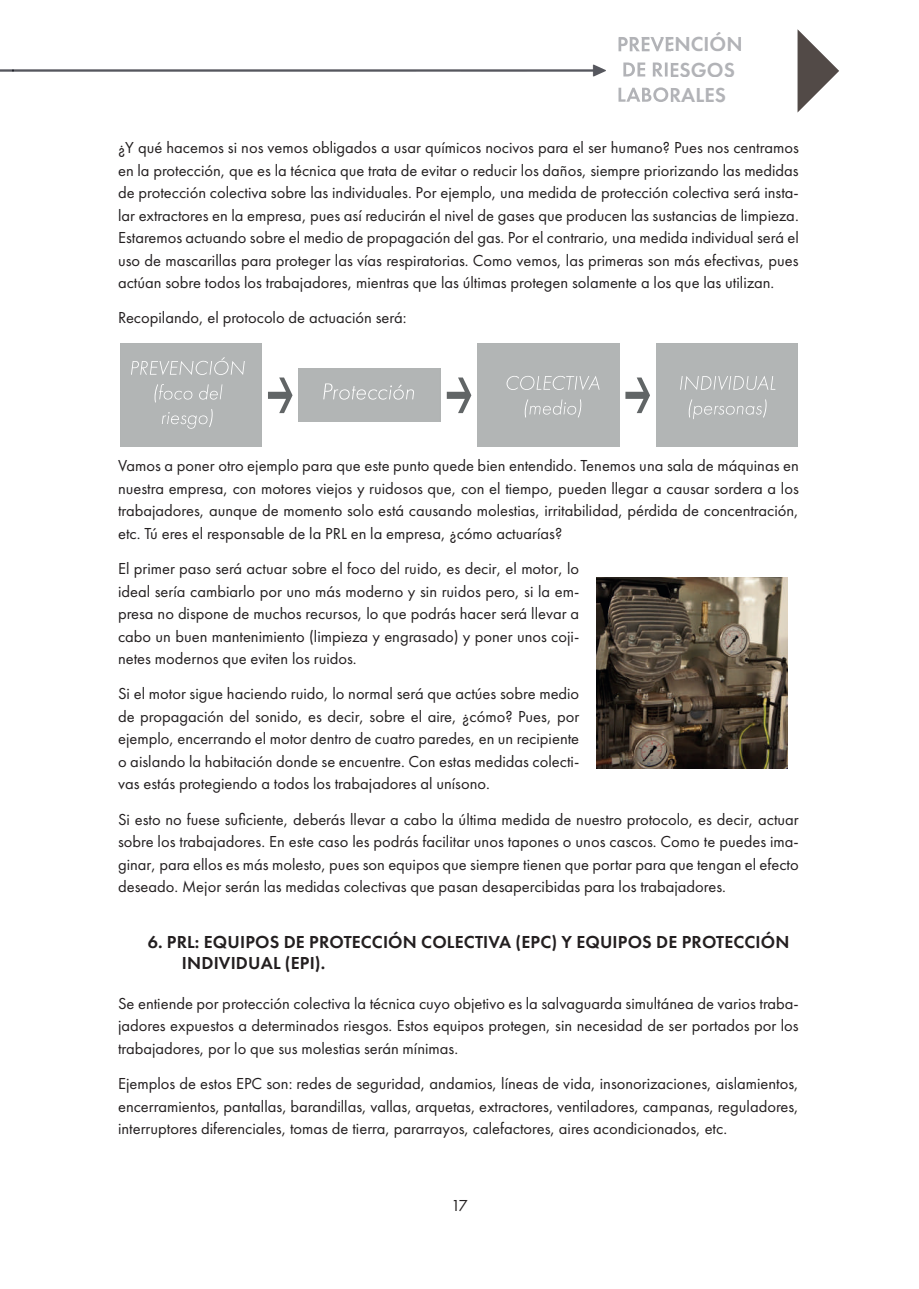
<style>
.page{position:relative;width:919px;height:1289px;background:#fff}
.page>*{position:absolute;margin:0;border:0;box-sizing:border-box;transform-origin:0 0}
.t1{font:600 21px/25.2px "Futura PT";color:#b2b3b7}
.t2{font:600 18px/21.6px "Futura PT";letter-spacing:.01em;color:#231f20}
.t3{font:16.5px/22.5px "Futura PT";color:#231f20;text-align:justify}
</style>
<div class="page">
<img style="left:0;top:64px;width:606px;height:13px">
<img style="left:13px;top:64px;width:1px;height:13px">
<svg style="left:797px;top:29px;width:42px;height:83px"></svg>
<img style="left:120px;top:343px;width:677px;height:104px">
<img style="left:596px;top:577px;width:191px;height:191px">
<img style="left:618px;top:39px;width:52px;height:13px">
<img style="left:623px;top:62px;width:45px;height:15px">
<img style="left:618px;top:87px;width:51px;height:15px">
<p class="t1" style="left:617px;top:31px;width:127px">PREVENCIÓN<br>DE RIESGOS<br>LABORALES</p>
<p class="t3" style="left:118px;top:136px;width:682px">¿Y qué hacemos si nos vemos obligados a usar químicos nocivos para el ser humano? Pues nos centramos en la protección, que es la técnica que trata de evitar o reducir los daños, siempre priorizando las medidas de protección colectiva sobre las individuales. Por ejemplo, una medida de protección colectiva será insta&shy;lar extractores en la empresa, pues así reducirán el nivel de gases que producen las sustancias de limpieza.<br>Estaremos actuando sobre el medio de propagación del gas. Por el contrario, una medida individual será el uso de mascarillas para proteger las vías respiratorias. Como vemos, las primeras son más efectivas, pues actúan sobre todos los trabajadores, mientras que las últimas protegen solamente a los que las utilizan.</p>
<p class="t3" style="left:118px;top:306px;width:290px">Recopilando, el protocolo de actuación será:</p>
<p class="t3" style="left:118px;top:454px;width:682px">Vamos a poner otro ejemplo para que este punto quede bien entendido. Tenemos una sala de máquinas en nuestra empresa, con motores viejos y ruidosos que, con el tiempo, pueden llegar a causar sordera a los trabajadores, aunque de momento solo está causando molestias, irritabilidad, pérdida de concentración, etc. Tú eres el responsable de la PRL en la empresa, ¿cómo actuarías?</p>
<p class="t3" style="left:118px;top:557px;width:462px">El primer paso será actuar sobre el foco del ruido, es decir, el motor, lo ideal sería cambiarlo por uno más moderno y sin ruidos pero, si la em&shy;presa no dispone de muchos recursos, lo que podrás hacer será llevar a cabo un buen mantenimiento (limpieza y engrasado) y poner unos coji&shy;netes modernos que eviten los ruidos.</p>
<p class="t3" style="left:118px;top:682px;width:463px">Si el motor sigue haciendo ruido, lo normal será que actúes sobre medio de propagación del sonido, es decir, sobre el aire, ¿cómo? Pues, por ejemplo, encerrando el motor dentro de cuatro paredes, en un recipiente o aislando la habitación donde se encuentre. Con estas medidas colecti&shy;vas estás protegiendo a todos los trabajadores al unísono.</p>
<p class="t3" style="left:118px;top:807px;width:682px">Si esto no fuese suficiente, deberás llevar a cabo la última medida de nuestro protocolo, es decir, actuar sobre los trabajadores. En este caso les podrás facilitar unos tapones o unos cascos. Como te puedes ima&shy;ginar, para ellos es más molesto, pues son equipos que siempre tienen que portar para que tengan el efecto deseado. Mejor serán las medidas colectivas que pasan desapercibidas para los trabajadores.</p>
<p class="t2" style="left:182px;top:930px;width:609px;text-indent:-34px">6. PRL: EQUIPOS DE PROTECCIÓN COLECTIVA (EPC) Y EQUIPOS DE PROTECCIÓN<br>INDIVIDUAL (EPI).</p>
<p class="t3" style="left:118px;top:992px;width:682px">Se entiende por protección colectiva la técnica cuyo objetivo es la salvaguarda simultánea de varios traba&shy;jadores expuestos a determinados riesgos. Estos equipos protegen, sin necesidad de ser portados por los trabajadores, por lo que sus molestias serán mínimas.</p>
<p class="t3" style="left:118px;top:1072px;width:682px">Ejemplos de estos EPC son: redes de seguridad, andamios, líneas de vida, insonorizaciones, aislamientos, encerramientos, pantallas, barandillas, vallas, arquetas, extractores, ventiladores, campanas, reguladores, interruptores diferenciales, tomas de tierra, pararrayos, calefactores, aires acondicionados, etc.</p>
<p class="t3" style="left:451px;top:1194px;width:18px">17</p>
</div>
